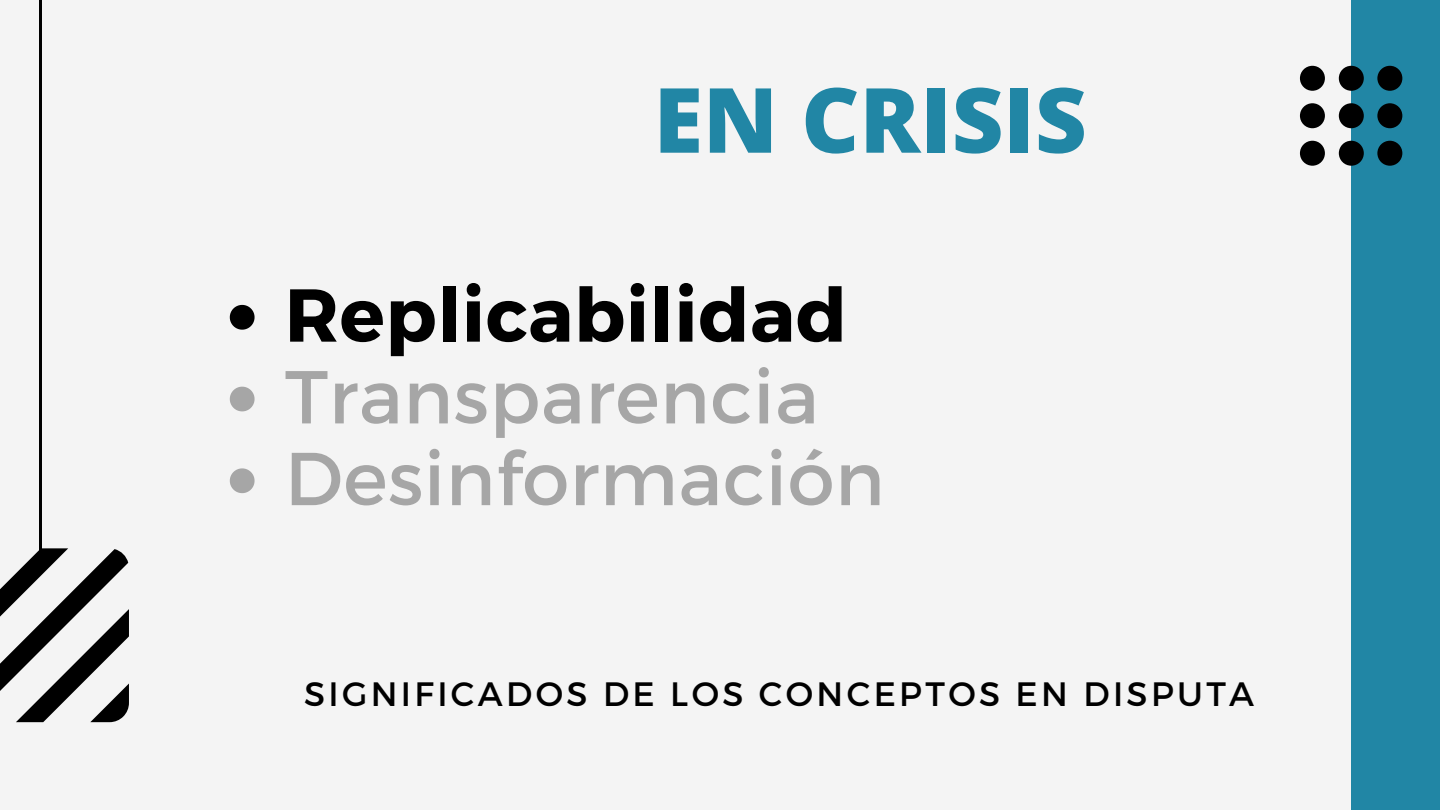
<style>
.page{position:relative;width:1440px;height:810px;background:#f4f4f4}
.page>*{position:absolute;margin:0;border:0;box-sizing:border-box;transform-origin:0 0}
.t1{font:800 90px "Open Sans";color:#2186a5}
.t2{font:74.7px/81.8px "Montserrat";letter-spacing:.01em;color:#a6a6a6}
.t3{font:700 74.7px "Montserrat";letter-spacing:.01em;color:#000}
.t4{font:33.8px "Montserrat";letter-spacing:.1em;color:#000}
</style>
<div class="page">
<div style="left:1352px;top:0;width:88px;height:810px;background:#2186a5"></div>
<svg style="left:230px;top:305px;width:25px;height:25px"></svg>
<svg style="left:230px;top:387px;width:25px;height:24px"></svg>
<svg style="left:230px;top:468px;width:25px;height:25px"></svg>
<hr style="left:39px;top:0;width:3px;height:567px;background:#000">
<svg style="left:0;top:548px;width:129px;height:174px"></svg>
<svg style="left:1377px;top:66px;width:25px;height:100px"></svg>
<svg style="left:1339px;top:66px;width:25px;height:100px"></svg>
<svg style="left:1300px;top:66px;width:25px;height:100px"></svg>
<h1 class="t1" style="left:654px;top:57px;width:435px">EN CRISIS</h1>
<h2 class="t3" style="left:285px;top:267px;width:564px">Replicabilidad</h2>
<h2 class="t2" style="left:285px;top:352px;width:601px">Transparencia<br>Desinformación</h2>
<p class="t4" style="left:304px;top:672px;width:952px">SIGNIFICADOS DE LOS CONCEPTOS EN DISPUTA</p>
</div>
